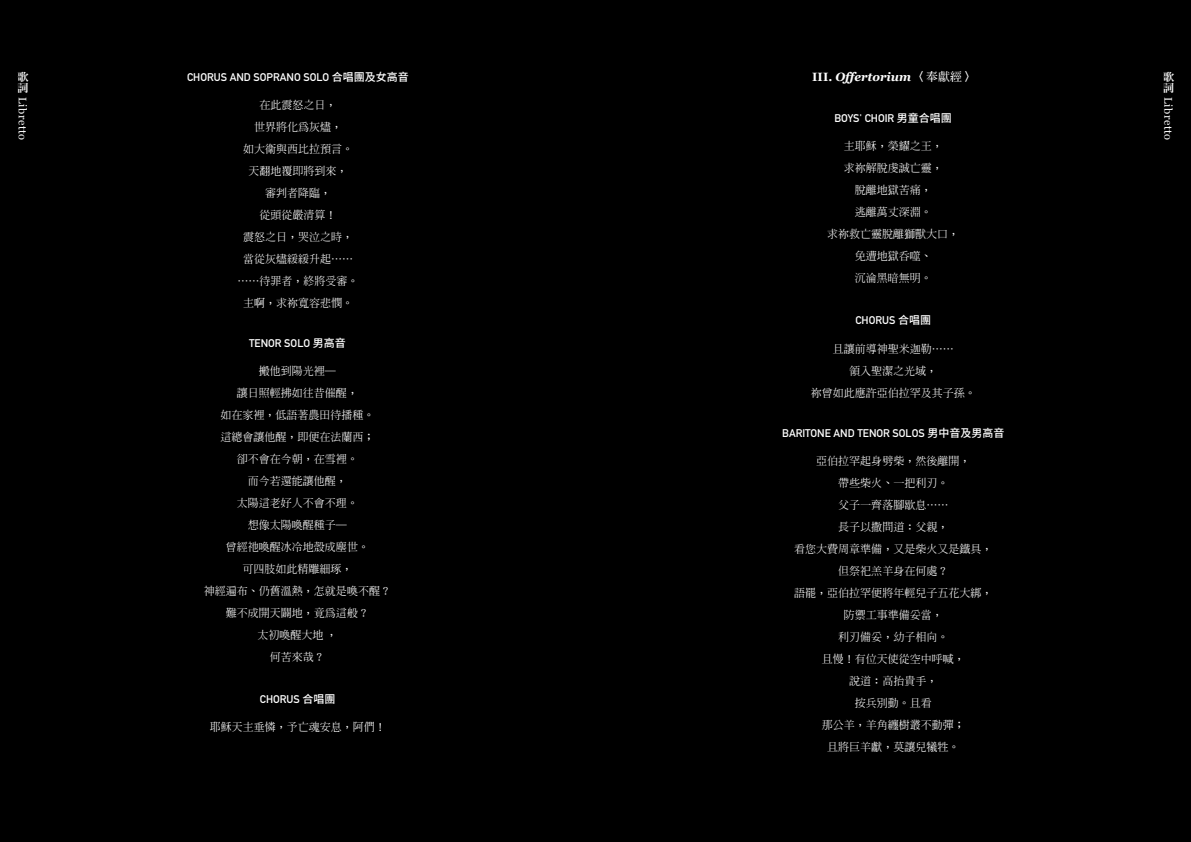
<style>
.page{position:relative;width:1191px;height:842px;background:#000}
.page>*{position:absolute;margin:0;border:0;box-sizing:border-box;transform-origin:0 0}
.t1{font:italic 700 12px "Georgia";color:#fff}
.t2{font:500 11px/22px "AR Shu Lin Ming B5";color:#fff;text-align:center}
.t3{font:700 11px "DIN Alternate";color:#fff}
.t4{font:11px "Georgia";letter-spacing:.05em;color:#fff}
.t5{font:11px/11.5px "Hira Min Pro N W6";color:#fff}
.s1{font-family:"Noto Sans CJ Ktc";font-weight:500}
.s2{font-family:"Noto Serif CJ Ktc";font-weight:400}
.s3{font-style:normal}
.s4{font-family:"AR Shu Lin Ming B5 Std";font-style:normal}
</style>
<div class="page">
<p class="t3" style="left:187px;top:68px;width:223px">CHORUS AND SOPRANO SOLO <span class="s1">合唱團及女高音</span></p>
<p class="t5" style="left:17px;top:70px;width:12px">歌詞</p>
<p class="t4" style="left:30px;top:97px;width:45px;rotate:90deg">Libretto</p>
<p class="t2" style="left:237px;top:94px;width:122px">在此震怒之日，<br>世界將化為灰燼，<br>如大衛與西比拉預言。天翻地覆即將到來，<br>審判者降臨，<br>從頭從嚴清算！<br>震怒之日，哭泣之時，當從灰燼緩緩升起…… ……待罪者，終將受審。主啊，求<span class="s2">祢</span>寬容悲憫。</p>
<p class="t3" style="left:249px;top:334px;width:98px">TENOR SOLO <span class="s1">男高音</span></p>
<p class="t2" style="left:204px;top:361px;width:188px">搬他到陽光裡—<br>讓日照輕拂如往昔催醒，<br>如在家裡，低語著農田待播種。<br>這總會讓他醒，即便在法蘭西；<br>卻不會在今朝，在雪裡。<br>而今若還能讓他醒，<br>太陽這老好人不會不理。<br>想像太陽喚醒種子—<br>曾經祂喚醒冰冷地殼成塵世。<br>可四肢如此精雕細琢，<br>神經遍布、仍舊溫熱，怎就是喚不醒？難不成開天闢地，竟為這般？<br>太初喚醒大地，<br>何苦來哉？</p>
<p class="t3" style="left:260px;top:690px;width:77px">CHORUS <span class="s1">合唱團</span></p>
<p class="t2" style="left:210px;top:716px;width:177px">耶穌天主垂憐，予亡魂安息，阿們！</p>
<p class="t1" style="left:812px;top:68px;width:163px"><span class="s3">III.</span> Offertorium <span class="s4">〈奉獻經〉</span></p>
<p class="t3" style="left:834px;top:109px;width:119px">BOYS' CHOIR <span class="s1">男童合唱團</span></p>
<p class="t2" style="left:827px;top:136px;width:133px">主耶穌，榮耀之王，<br>求<span class="s2">祢</span>解脫虔誠亡靈，<br>脫離地獄苦痛，<br>逃離萬丈深淵。<br>求<span class="s2">祢</span>救亡靈脫離獅獸大口，免遭地獄吞噬、<br>沉淪黑暗無明。</p>
<p class="t3" style="left:855px;top:312px;width:77px">CHORUS <span class="s1">合唱團</span></p>
<p class="t2" style="left:810px;top:338px;width:166px">且讓前導神聖米迦勒……<br>領入聖潔之光域，<br><span class="s2">祢</span>曾如此應許亞伯拉罕及其子孫。</p>
<p class="t3" style="left:782px;top:425px;width:224px">BARITONE AND TENOR SOLOS <span class="s1">男中音及男高音</span></p>
<p class="t2" style="left:794px;top:451px;width:199px">亞伯拉罕起身劈柴，然後離開，<br>帶些柴火、一把利刃。<br>父子一齊落腳歇息……<br>長子以撒問道：父親，<br>看您大費周章準備，又是柴火又是鐵具，但祭祀羔羊身在何處？<br>語罷，亞伯拉罕便將年輕兒子五花大綁，防禦工事準備妥當，<br>利刃備妥，幼子相向。<br>且慢！有位天使從空中呼喊，<br>說道：高抬貴手，<br>按兵別動。且看<br>那公羊，羊角纏樹叢不動彈；<br>且將巨羊獻，莫讓兒犧牲。</p>
<p class="t5" style="left:1163px;top:70px;width:12px">歌詞</p>
<p class="t4" style="left:1176px;top:97px;width:45px;rotate:90deg">Libretto</p>
</div>
